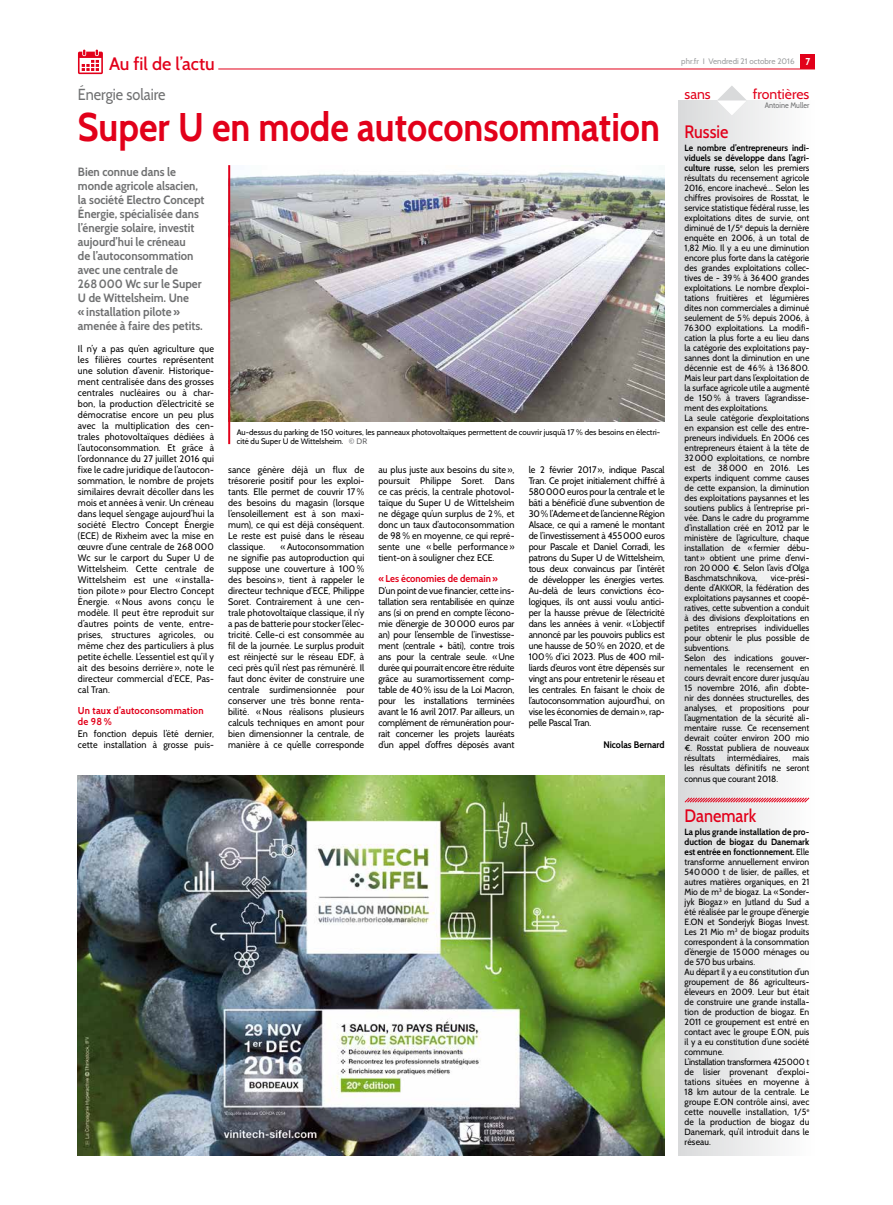
<style>
.page{position:relative;width:893px;height:1205px;background:#fff}
.page>*{position:absolute;margin:0;border:0;box-sizing:border-box;transform-origin:0 0}
.t1{font:700 40px "Cabin";color:#e2001a;scale:.9 1}
.t2{font:500 18px "Cabin";color:#e2001a;scale:.9 1}
.t3{font:500 18px "Cabin";color:#e2001a}
.t4{font:16px "Cabin";color:#707172;scale:.9 1}
.t5{font:14px "Cabin";color:#e2001a}
.t6{font:700 12px/14px "Cabin";color:#707172;scale:.95 1}
.t7{font:700 10px/11px "Cabin";letter-spacing:.015em;color:#e2001a;scale:.95 1}
.t8{font:9.5px/11px "Cabin";letter-spacing:.01em;color:#000;text-align:justify;scale:.95 1}
.t9{font:700 9.5px "Cabin";color:#000;scale:.95 1}
.t10{font:9px/10px "Cabin";color:#000;scale:.95 1}
.t11{font:8px/9.6px "Cabin";color:#000}
.t12{font:8px "Cabin";color:#9c9e9f}
.t13{font:8px "Cabin";color:#707172;scale:.9 1}
.s1{font-weight:700;font-size:10px;color:#fff}
.s2{color:#646567}
.s3{font-weight:700}
</style>
<div class="page">
<svg style="left:78px;top:50px;width:25px;height:24px"></svg>
<hr style="left:218px;top:68px;width:597px;height:1px;background:#e2001a">
<div style="left:801px;top:55px;width:14px;height:14px;background:#e2001a"></div>
<img style="left:230px;top:165px;width:435px;height:256px">
<hr style="left:228px;top:165px;width:2px;height:279px;background:#e2001a">
<img style="left:78px;top:775px;width:587px;height:380px">
<div style="left:679px;top:100px;width:136px;height:1055px;background:linear-gradient(to right,#d9dadb,#fefefe)"></div>
<svg style="left:684px;top:796px;width:126px;height:7px"></svg>
<svg style="left:717px;top:86px;width:30px;height:30px"></svg>
<h2 class="t3" style="left:109px;top:52px;width:107px">Au fil de l’actu</h2>
<p class="t12" style="left:681px;top:57px;width:131px">phr.fr I Vendredi 21 octobre 2016 <span class="s1">7</span></p>
<h3 class="t4" style="left:78px;top:85px;width:99px">Énergie solaire</h3>
<h1 class="t1" style="left:78px;top:102px;width:648px">Super U en mode autoconsommation</h1>
<p class="t6" style="left:78px;top:165px;width:135px">Bien connue dans le monde agricole alsacien, la société Electro Concept<br>Énergie, spécialisée dans l’énergie solaire, investit aujourd’hui le créneau<br>de l’autoconsommation avec une centrale de<br>268000 Wc sur le Super<br>U de Wittelsheim. Une «installation pilote» amenée à faire des petits.</p>
<p class="t8" style="left:78px;top:343px;width:145px">Il n’y a pas qu’en agriculture que les filières courtes représentent une solution d’avenir. Historique&shy;ment centralisée dans des grosses centrales nucléaires ou à char&shy;bon, la production d’électricité se démocratise encore un peu plus avec la multiplication des cen&shy;trales photovoltaïques dédiées à l’autoconsommation. Et grâce à l’ordonnance du 27 juillet 2016 qui fixe le cadre juridique de l’autocon&shy;sommation, le nombre de projets similaires devrait décoller dans les mois et années à venir. Un créneau dans lequel s’engage aujourd’hui la société Electro Concept Énergie (ECE) de Rixheim avec la mise en œuvre d’une centrale de 268 000<br>Wc sur le carport du Super U de Wittelsheim. Cette centrale de Wittelsheim est une « installa&shy;tion pilote » pour Electro Concept Énergie. « Nous avons conçu le modèle. Il peut être reproduit sur d’autres points de vente, entre&shy;prises, structures agricoles, ou même chez des particuliers à plus petite échelle. L’essentiel est qu’il y ait des besoins derrière », note le directeur commercial d’ECE, Pas&shy;cal Tran.</p>
<p class="t7" style="left:78px;top:705px;width:134px">Un taux d’autoconsommation de 98 %</p>
<p class="t8" style="left:78px;top:728px;width:145px">En fonction depuis l’été dernier, cette installation à grosse puis-</p>
<p class="t11" style="left:237px;top:427px;width:425px">Au-dessus du parking de 150 voitures, les panneaux photovoltaïques permettent de couvrir jusqu’à 17 % des besoins en électri&shy;cité du Super U de Wittelsheim. <span class="s2">© DR</span></p>
<p class="t8" style="left:228px;top:464px;width:145px">sance génère déjà un flux de trésorerie positif pour les exploi&shy;tants. Elle permet de couvrir 17 % des besoins du magasin (lorsque l’ensoleillement est à son maxi&shy;mum), ce qui est déjà conséquent.<br>Le reste est puisé dans le réseau classique.</p>
<p class="t8" style="left:228px;top:541px;width:145px;text-indent:52px">«Autoconsommation ne signifie pas autoproduction qui suppose une couverture à 100 % des besoins », tient à rappeler le directeur technique d’ECE, Philippe Soret. Contrairement à une cen&shy;trale photovoltaïque classique, il n’y a pas de batterie pour stocker l’élec&shy;tricité. Celle-ci est consommée au fil de la journée. Le surplus produit est réinjecté sur le réseau EDF, à ceci près qu’il n’est pas rémunéré. Il faut donc éviter de construire une centrale surdimensionnée pour conserver une très bonne renta&shy;bilité. « Nous réalisons plusieurs calculs techniques en amont pour bien dimensionner la centrale, de manière à ce qu’elle corresponde</p>
<p class="t8" style="left:378px;top:464px;width:145px">au plus juste aux besoins du site », poursuit Philippe Soret. Dans ce cas précis, la centrale photovol&shy;taïque du Super U de Wittelsheim ne dégage qu’un surplus de 2 %, et donc un taux d’autoconsommation de 98 % en moyenne, ce qui repré&shy;sente une « belle performance » tient-on à souligner chez ECE.</p>
<p class="t7" style="left:378px;top:573px;width:127px">«Les économies de demain»</p>
<p class="t8" style="left:378px;top:585px;width:145px">D’un point de vue financier, cette ins&shy;tallation sera rentabilisée en quinze ans (si on prend en compte l’écono&shy;mie d’énergie de 30000 euros par an) pour l’ensemble de l’investisse&shy;ment (centrale + bâti), contre trois ans pour la centrale seule. «Une durée qui pourrait encore être réduite grâce au suramortissement comp&shy;table de 40% issu de la Loi Macron, pour les installations terminées avant le 16 avril 2017. Par ailleurs, un complément de rémunération pour&shy;rait concerner les projets lauréats d’un appel d’offres déposés avant</p>
<p class="t8" style="left:529px;top:464px;width:145px">le 2 février 2017», indique Pascal Tran. Ce projet initialement chiffré à 580000 euros pour la centrale et le bâti a bénéficié d’une subvention de 30% l’Ademe et de l’ancienne Région Alsace, ce qui a ramené le montant de l’investissement à 455000 euros pour Pascale et Daniel Corradi, les patrons du Super U de Wittelsheim, tous deux convaincus par l’intérêt de développer les énergies vertes.<br>Au-delà de leurs convictions éco&shy;logiques, ils ont aussi voulu antici&shy;per la hausse prévue de l’électricité dans les années à venir. «L’objectif annoncé par les pouvoirs publics est une hausse de 50% en 2020, et de 100% d’ici 2023. Plus de 400 mil&shy;liards d’euros vont être dépensés sur vingt ans pour entretenir le réseau et les centrales. En faisant le choix de l’autoconsommation aujourd’hui, on vise les économies de demain», rap&shy;pelle Pascal Tran.</p>
<p class="t9" style="left:603px;top:739px;width:66px">Nicolas Bernard</p>
<h3 class="t5" style="left:685px;top:85px;width:28px">sans</h3>
<h3 class="t5" style="left:753px;top:85px;width:58px">frontières</h3>
<p class="t13" style="left:765px;top:100px;width:51px">Antoine Muller</p>
<h2 class="t2" style="left:685px;top:120px;width:50px">Russie</h2>
<p class="t10" style="left:685px;top:142px;width:133px"><span class="s3">Le nombre d’entrepreneurs indi&shy;viduels se développe dans l’agri&shy;culture russe,</span> selon les premiers résultats du recensement agricole 2016, encore inachevé… Selon les chiffres provisoires de Rosstat, le service statistique fédéral russe, les exploitations dites de survie, ont diminué de 1/5<sup>e</sup> depuis la dernière enquête en 2006, à un total de 1,82 Mio. Il y a eu une diminution encore plus forte dans la catégorie des grandes exploitations collec&shy;tives de - 39% à 36400 grandes exploitations. Le nombre d’exploi&shy;tations fruitières et légumières dites non commerciales a diminué seulement de 5% depuis 2006, à 76300 exploitations. La modifi&shy;cation la plus forte a eu lieu dans la catégorie des exploitations pay&shy;sannes dont la diminution en une décennie est de 46% à 136800.<br>Mais leur part dans l’exploitation de la surface agricole utile a augmenté de 150% à travers l’agrandisse&shy;ment des exploitations.<br>La seule catégorie d’exploitations en expansion est celle des entre&shy;preneurs individuels. En 2006 ces entrepreneurs étaient à la tête de 32000 exploitations, ce nombre est de 38000 en 2016. Les experts indiquent comme causes de cette expansion, la diminution des exploitations paysannes et les soutiens publics à l’entreprise pri&shy;vée. Dans le cadre du programme d’installation créé en 2012 par le ministère de l’agriculture, chaque installation de «fermier débu&shy;tant» obtient une prime d’envi&shy;ron 20000 €. Selon l’avis d’Olga Baschmatschnikova,</p>
<p class="t10" style="left:685px;top:572px;width:133px;text-indent:86px">vice-prési&shy;dente d’AKKOR, la fédération des exploitations paysannes et coopé&shy;ratives, cette subvention a conduit à des divisions d’exploitations en petites entreprises individuelles pour obtenir le plus possible de subventions.<br>Selon des indications gouver&shy;nementales le recensement en cours devrait encore durer jusqu’au<br>15 novembre 2016, afin d’obte&shy;nir des données structurelles, des analyses, et propositions pour l’augmentation de la sécurité ali&shy;mentaire russe. Ce recensement devrait coûter environ 200 mio €. Rosstat publiera de nouveaux résultats</p>
<p class="t10" style="left:727px;top:752px;width:58px">intermédiaires,</p>
<p class="t10" style="left:685px;top:752px;width:133px;text-align:right">mais<br>les résultats définitifs ne seront</p>
<p class="t10" style="left:685px;top:773px;width:100px">connus que courant 2018.</p>
<h2 class="t2" style="left:685px;top:805px;width:81px">Danemark</h2>
<p class="t10" style="left:685px;top:827px;width:133px"><span class="s3">La plus grande installation de pro&shy;duction de biogaz du Danemark est entrée en fonctionnement.</span> Elle transforme annuellement environ<br>540000 t de lisier, de pailles, et autres matières organiques, en 21<br>Mio de m<sup>3</sup> de biogaz. La «Sonder&shy;jyk Biogaz» en Jutland du Sud a été réalisée par le groupe d’énergie<br>E.ON et Sonderjyk Biogas Invest.<br>Les 21 Mio m<sup>3</sup> de biogaz produits correspondent à la consommation d’énergie de 15000 ménages ou de 570 bus urbains.<br>Au départ il y a eu constitution d’un groupement de 86 agriculteurs&shy;éleveurs en 2009. Leur but était de construire une grande installa&shy;tion de production de biogaz. En<br>2011 ce groupement est entré en contact avec le groupe E.ON, puis il y a eu constitution d’une société commune.<br>L’installation transformera 425000 t de lisier provenant d’exploi&shy;tations situées en moyenne à<br>18 km autour de la centrale. Le groupe E.ON contrôle ainsi, avec cette nouvelle installation, 1/5<sup>e </sup>de la production de biogaz du<br>Danemark, qu’il introduit dans le réseau.</p>
</div>
